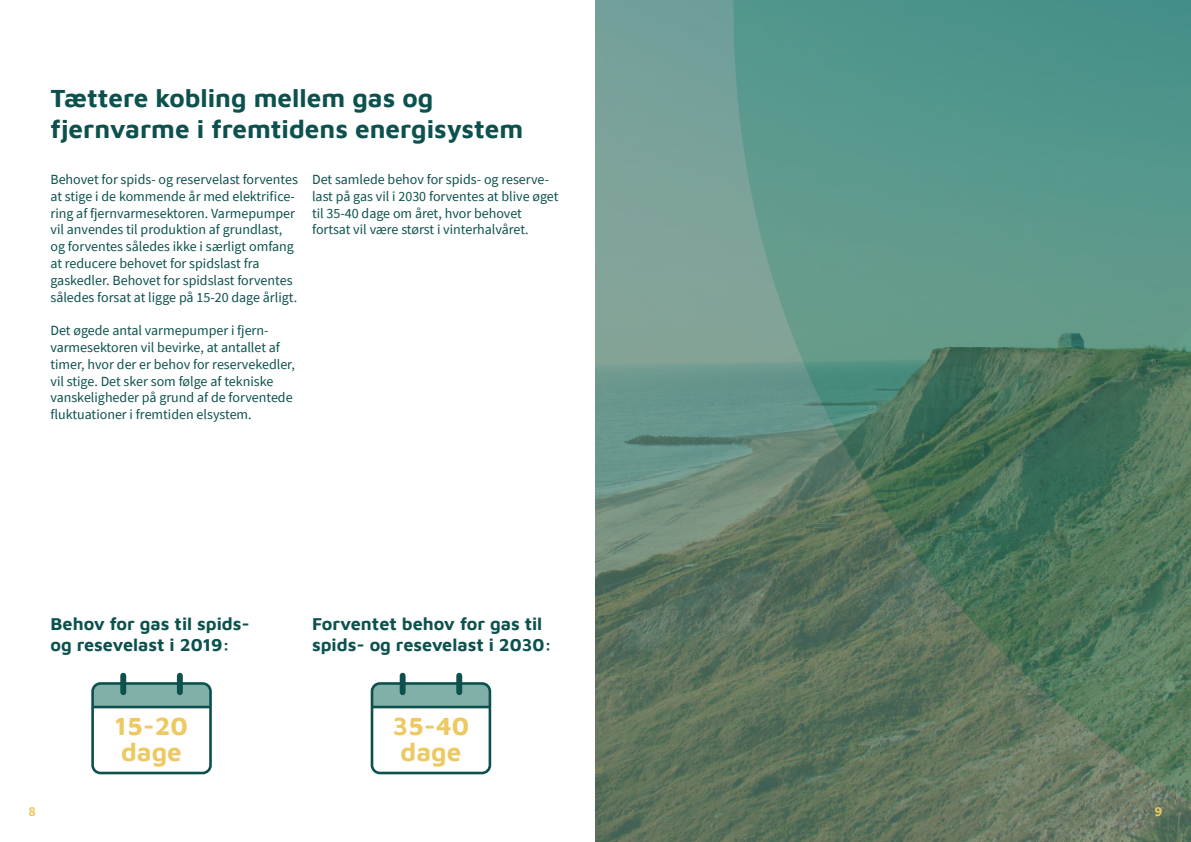
<style>
.page{position:relative;width:1191px;height:842px;background:#fff}
.page>*{position:absolute;margin:0;border:0;box-sizing:border-box;transform-origin:0 0}
.t1{font:700 26px/31.2px "Maven Pro";color:#0c514e}
.t2{font:700 26px/26px "Maven Pro";color:#ecc962}
.t3{font:700 18px/21.6px "Maven Pro";color:#0c514e}
.t4{font:14px/16.8px "Source Sans Pro";color:#0c514e}
.t5{font:700 14px "Source Sans Pro";color:#ecc962}
</style>
<div class="page">
<div style="left:371px;top:685px;width:119px;height:22px;background:#80b0a7"></div>
<div style="left:92px;top:685px;width:118px;height:22px;background:#80b0a7"></div>
<svg style="left:595px;top:0;width:596px;height:103px;background:#56978e"></svg>
<svg style="left:595px;top:103px;width:596px;height:443px;background:#5f8e7f"></svg>
<svg style="left:595px;top:546px;width:596px;height:296px;background:#5c745d"></svg>
<div style="left:371px;top:682px;width:120px;height:92px;border:3px solid #0c514e;border-radius:8px"></div>
<hr style="left:372px;top:706px;width:118px;height:2px;background:#0c514e">
<div style="left:400px;top:676px;width:5px;height:16px;background:#0c514e"></div>
<div style="left:456px;top:676px;width:6px;height:16px;background:#0c514e"></div>
<div style="left:91px;top:682px;width:121px;height:92px;border:3px solid #0c514e;border-radius:8px"></div>
<hr style="left:93px;top:706px;width:117px;height:2px;background:#0c514e">
<div style="left:120px;top:676px;width:6px;height:16px;background:#0c514e"></div>
<div style="left:177px;top:676px;width:6px;height:16px;background:#0c514e"></div>
<h1 class="t1" style="left:50px;top:80px;width:474px">Tættere kobling mellem gas og fjernvarme i fremtidens energisystem</h1>
<p class="t4" style="left:50px;top:171px;width:249px">Behovet for spids- og reservelast forventes at stige i de kommende år med elektrifice&shy;ring af fjernvarmesektoren. Varmepumper vil anvendes til produktion af grundlast, og forventes således ikke i særligt omfang at reducere behovet for spidslast fra gaskedler. Behovet for spidslast forventes således forsat at ligge på 15-20 dage årligt.</p>
<p class="t4" style="left:50px;top:322px;width:246px">Det øgede antal varmepumper i fjern&shy;varmesektoren vil bevirke, at antallet af timer, hvor der er behov for reservekedler, vil stige. Det sker som følge af tekniske vanskeligheder på grund af de forventede fluktuationer i fremtiden elsystem.</p>
<p class="t4" style="left:312px;top:171px;width:248px">Det samlede behov for spids- og reserve&shy;last på gas vil i 2030 forventes at blive øget til 35-40 dage om året, hvor behovet fortsat vil være størst i vinterhalvåret.</p>
<p class="t3" style="left:50px;top:611px;width:201px">Behov for gas til spids&shy;og resevelast i 2019:</p>
<h1 class="t2" style="left:115px;top:711px;width:74px">15-20 dage</h1>
<p class="t3" style="left:312px;top:611px;width:241px">Forventet behov for gas til spids- og resevelast i 2030:</p>
<h1 class="t2" style="left:393px;top:711px;width:78px">35-40 dage</h1>
<p class="t5" style="left:29px;top:802px;width:9px">8</p>
<p class="t5" style="left:1155px;top:802px;width:9px">9</p>
</div>
